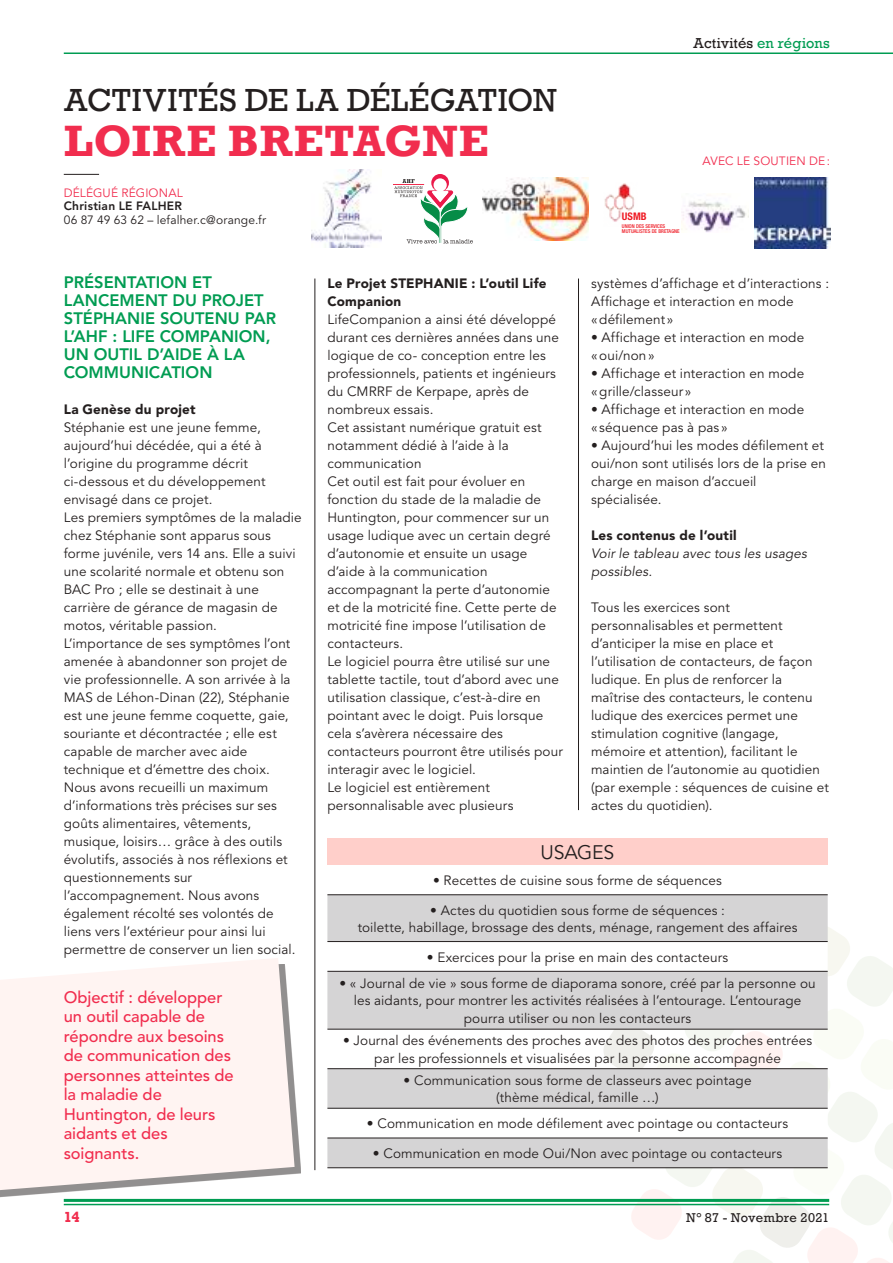
<style>
.page{position:relative;width:893px;height:1263px;background:#fff}
.page>*{position:absolute;margin:0;border:0;box-sizing:border-box;transform-origin:0 0}
.t1{font:700 45px "Rockwell";letter-spacing:.01em;color:#f12d4e}
.t2{font:30px "Rockwell";letter-spacing:.015em;color:#241f1f}
.t3{font:19.5px "Avenir LT";letter-spacing:-.015em;color:#241f1f}
.t4{font:500 16.5px/19.5px "Avenir LT";color:#f12d4e}
.t5{font:800 16.5px/18px "Avenir LT";color:#009c52}
.t6{font:700 15px "Rockwell";color:#f12d4e}
.t7{font:13.5px/18px "Avenir LT";letter-spacing:.01em;color:#241f1f}
.t8{font:900 13.5px/18px "Avenir LT";letter-spacing:.015em;color:#241f1f}
.t9{font:italic 13.5px/18px "Avenir LT";letter-spacing:.01em;color:#241f1f}
.t10{font:13.5px "Rockwell";letter-spacing:.015em;color:#241f1f}
.t11{font:12px "Avenir LT";letter-spacing:.015em;color:#f12d4e}
.t12{font:12px "Avenir LT";letter-spacing:.015em;color:#241f1f}
.t13{font:12px "Rockwell";letter-spacing:.015em;color:#241f1f}
.t14{font:800 12px "Avenir LT";letter-spacing:.02em;color:#241f1f}
.t15{font:700 condensed 10.5px "Helvetica Neue";color:#ef1923}
.t16{font:500 condensed 5.25px/5.2px "Helvetica Neue";color:#ef1923}
.s1{color:#009c52}
</style>
<div class="page">
<svg style="left:601px;top:927px;width:292px;height:336px"></svg>
<hr style="left:64px;top:1199px;width:765px;height:3px;background:#009c52">
<hr style="left:64px;top:1204px;width:765px;height:1px;background:#009c52">
<hr style="left:315px;top:279px;width:1px;height:891px;background:#241f1f">
<hr style="left:578px;top:279px;width:1px;height:531px;background:#241f1f">
<hr style="left:64px;top:174px;width:35px;height:1px;background:#241f1f">
<div style="left:0;top:964px;width:301px;height:236px;background:#241f1f;opacity:.5"></div>
<svg style="left:0;top:958px;width:295px;height:232px;fill:#fff4f2"></svg>
<hr style="left:64px;top:52px;width:829px;height:2px;background:#009c52">
<div style="left:327px;top:838px;width:501px;height:27px;background:#ffcfca"></div>
<svg style="left:327px;top:895px;width:501px;height:272px;fill:#d5d4d5"></svg>
<hr style="left:327px;top:894px;width:501px;height:1px;background:#241f1f">
<hr style="left:327px;top:941px;width:501px;height:1px;background:#241f1f">
<hr style="left:327px;top:1167px;width:501px;height:1px;background:#241f1f">
<hr style="left:327px;top:971px;width:501px;height:1px;background:#241f1f">
<hr style="left:327px;top:1029px;width:501px;height:1px;background:#241f1f">
<hr style="left:327px;top:1068px;width:501px;height:1px;background:#241f1f">
<hr style="left:327px;top:1108px;width:501px;height:1px;background:#241f1f">
<hr style="left:327px;top:1137px;width:501px;height:1px;background:#241f1f">
<img style="left:604px;top:183px;width:31px;height:39px">
<img style="left:311px;top:169px;width:71px;height:78px">
<svg style="left:431px;top:174px;width:18px;height:18px"></svg>
<hr style="left:393px;top:184px;width:31px;height:1px;background:#f12d4e">
<svg style="left:394px;top:179px;width:79px;height:65px"></svg>
<img style="left:483px;top:178px;width:106px;height:63px">
<img style="left:682px;top:201px;width:65px;height:31px">
<img style="left:754px;top:177px;width:76px;height:71px">
<h2 class="t2" style="left:64px;top:81px;width:495px">ACTIVITÉS DE LA DÉLÉGATION</h2>
<h1 class="t1" style="left:64px;top:114px;width:426px">LOIRE BRETAGNE</h1>
<p class="t11" style="left:64px;top:186px;width:121px">DÉLÉGUÉ RÉGIONAL</p>
<p class="t14" style="left:64px;top:199px;width:120px">Christian LE FALHER</p>
<p class="t12" style="left:64px;top:213px;width:204px">06 87 49 63 62 – lefalher.c@orange.fr</p>
<p class="t10" style="left:693px;top:34px;width:138px">Activités <span class="s1">en régions</span></p>
<p class="t15" style="left:622px;top:210px;width:26px">USMB</p>
<p class="t16" style="left:622px;top:223px;width:59px">UNION DES SERVICES<br>MUTUALISTES DE BRETAGNE</p>
<p class="t11" style="left:703px;top:154px;width:129px">AVEC LE SOUTIEN DE:</p>
<p class="t5" style="left:64px;top:273px;width:214px">PRÉSENTATION ET<br>LANCEMENT DU PROJET<br>STÉPHANIE SOUTENU PAR<br>L’AHF : LIFE COMPANION,<br>UN OUTIL D’AIDE À LA<br>COMMUNICATION</p>
<p class="t8" style="left:64px;top:400px;width:133px">La Genèse du projet</p>
<p class="t7" style="left:64px;top:419px;width:239px">Stéphanie est une jeune femme, aujourd’hui décédée, qui a été à l’origine du programme décrit ci-dessous et du développement envisagé dans ce projet.<br>Les premiers symptômes de la maladie chez Stéphanie sont apparus sous forme juvénile, vers 14 ans. Elle a suivi une scolarité normale et obtenu son BAC Pro ; elle se destinait à une carrière de gérance de magasin de motos, véritable passion.<br>L’importance de ses symptômes l’ont amenée à abandonner son projet de vie professionnelle. A son arrivée à la MAS de Léhon-Dinan (22), Stéphanie est une jeune femme coquette, gaie, souriante et décontractée ; elle est capable de marcher avec aide technique et d’émettre des choix.<br>Nous avons recueilli un maximum d’informations très précises sur ses goûts alimentaires, vêtements, musique, loisirs… grâce à des outils évolutifs, associés à nos réflexions et questionnements sur l’accompagnement. Nous avons également récolté ses volontés de liens vers l’extérieur pour ainsi lui permettre de conserver un lien social.</p>
<p class="t4" style="left:64px;top:988px;width:171px">Objectif : développer un outil capable de répondre aux besoins de communication des personnes atteintes de la maladie de<br>Huntington, de leurs aidants et des soignants.</p>
<p class="t8" style="left:327px;top:274px;width:221px">Le Projet STEPHANIE : L’outil Life<br>Companion</p>
<p class="t7" style="left:327px;top:311px;width:237px">LifeCompanion a ainsi été développé durant ces dernières années dans une logique de co- conception entre les professionnels, patients et ingénieurs du CMRRF de Kerpape, après de nombreux essais.<br>Cet assistant numérique gratuit est notamment dédié à l’aide à la communication<br>Cet outil est fait pour évoluer en fonction du stade de la maladie de<br>Huntington, pour commencer sur un usage ludique avec un certain degré d’autonomie et ensuite un usage d’aide à la communication accompagnant la perte d’autonomie et de la motricité fine. Cette perte de motricité fine impose l’utilisation de contacteurs.<br>Le logiciel pourra être utilisé sur une tablette tactile, tout d’abord avec une utilisation classique, c’est-à-dire en pointant avec le doigt. Puis lorsque cela s’avèrera nécessaire des contacteurs pourront être utilisés pour interagir avec le logiciel.<br>Le logiciel est entièrement personnalisable avec plusieurs</p>
<p class="t7" style="left:591px;top:275px;width:240px">systèmes d’affichage et d’interactions :<br>Affichage et interaction en mode «défilement »</p>
<p class="t7" style="left:591px;top:329px;width:215px">• Affichage et interaction en mode «oui/non»</p>
<p class="t7" style="left:591px;top:365px;width:215px">• Affichage et interaction en mode «grille/classeur »</p>
<p class="t7" style="left:591px;top:401px;width:215px">• Affichage et interaction en mode « séquence pas à pas »</p>
<p class="t7" style="left:591px;top:437px;width:236px">• Aujourd’hui les modes défilement et oui/non sont utilisés lors de la prise en charge en maison d’accueil spécialisée.</p>
<p class="t8" style="left:591px;top:526px;width:147px">Les contenus de l’outil</p>
<p class="t9" style="left:591px;top:545px;width:217px">Voir le tableau avec tous les usages possibles.</p>
<p class="t7" style="left:591px;top:599px;width:239px">Tous les exercices sont personnalisables et permettent d’anticiper la mise en place et l’utilisation de contacteurs, de façon ludique. En plus de renforcer la maîtrise des contacteurs, le contenu ludique des exercices permet une stimulation cognitive (langage, mémoire et attention), facilitant le maintien de l’autonomie au quotidien (par exemple : séquences de cuisine et actes du quotidien).</p>
<h3 class="t3" style="left:541px;top:841px;width:75px">USAGES</h3>
<p class="t7" style="left:433px;top:872px;width:290px">• Recettes de cuisine sous forme de séquences</p>
<p class="t7" style="left:358px;top:902px;width:441px;line-height:17.2px;text-align:center">• Actes du quotidien sous forme de séquences :<br>toilette, habillage, brossage des dents, ménage, rangement des affaires</p>
<p class="t7" style="left:427px;top:948px;width:303px">• Exercices pour la prise en main des contacteurs</p>
<p class="t7" style="left:339px;top:975px;width:478px;line-height:17.2px;text-align:center">• « Journal de vie » sous forme de diaporama sonore, créé par la personne ou les aidants, pour montrer les activités réalisées à l’entourage. L’entourage pourra utiliser ou non les contacteurs</p>
<p class="t7" style="left:343px;top:1032px;width:471px;line-height:17.2px;text-align:center">• Journal des événements des proches avec des photos des proches entrées par les professionnels et visualisées par la personne accompagnée</p>
<p class="t7" style="left:404px;top:1072px;width:349px;line-height:17.2px;text-align:center">• Communication sous forme de classeurs avec pointage (thème médical, famille …)</p>
<p class="t7" style="left:367px;top:1115px;width:423px">• Communication en mode défilement avec pointage ou contacteurs</p>
<p class="t7" style="left:373px;top:1145px;width:411px">• Communication en mode Oui/Non avec pointage ou contacteurs</p>
<p class="t6" style="left:64px;top:1208px;width:18px">14</p>
<p class="t13" style="left:686px;top:1211px;width:145px">N° 87 - Novembre 2021</p>
</div>
